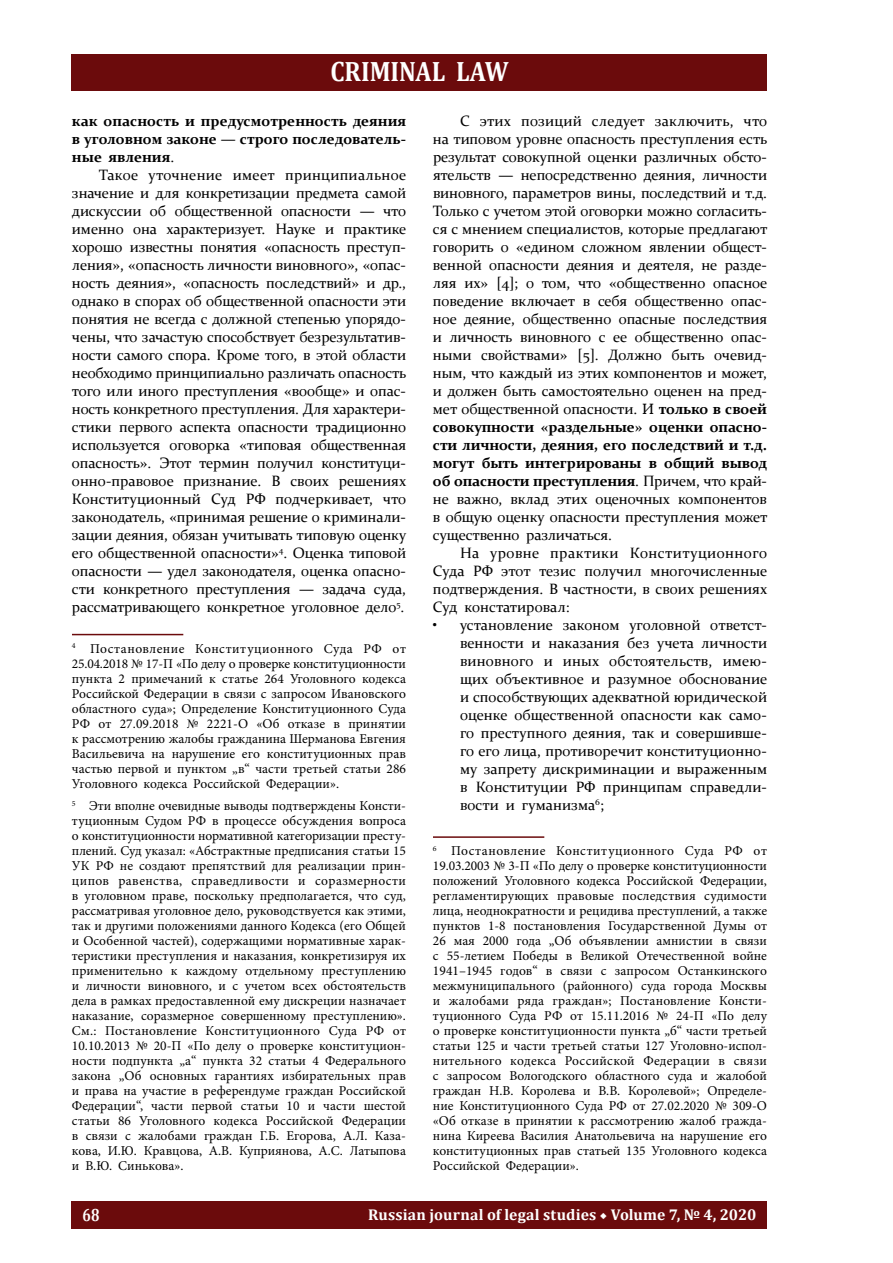
<style>
.page{position:relative;width:893px;height:1263px;background:#fff}
.page>*{position:absolute;margin:0;border:0;box-sizing:border-box;transform-origin:0 0}
.t1{font:700 28.2px "Cambria";color:#fff;scale:.88 1}
.t2{font:700 17.85px "Cambria";color:#fff;scale:.8 1}
.t3{font:700 15.6px "Cambria";letter-spacing:.01em;color:#fff}
.t4{font:15px/18px "Constantia";letter-spacing:-.01em;color:#000;text-align:justify}
.t5{font:700 15px/18px "Constantia";color:#000;text-align:justify}
.t6{font:13.5px/15px "Minion Pro";color:#000;text-align:justify}
.s1{font-weight:400}
.s2{font-weight:700}
.s3{font-family:"Minion Pro";font-weight:400}
</style>
<div class="page">
<div style="left:72px;top:1202px;width:695px;height:27px;background:#6b0b0c"></div>
<div style="left:72px;top:54px;width:695px;height:36px;background:#6b0b0c"></div>
<hr style="left:72px;top:634px;width:111px;height:1px;background:#6b0b0c">
<hr style="left:433px;top:836px;width:111px;height:2px;background:#6b0b0c">
<h1 class="t1" style="left:330px;top:51px;width:204px">CRIMINAL LAW</h1>
<p class="t5" style="left:72px;top:111px;width:336px">как опасность и предусмотренность деяния в уголовном законе — строго последователь&shy;ные явления<span class="s1">.</span></p>
<p class="t4" style="left:72px;top:165px;width:336px;text-indent:27px">Такое уточнение имеет принципиальное значение и для конкретизации предмета самой дискуссии об общественной опасности — что именно она характеризует. Науке и практике хорошо известны понятия «опасность преступ&shy;ления», «опасность личности виновного», «опас&shy;ность деяния», «опасность последствий» и др., однако в спорах об общественной опасности эти понятия не всегда с должной степенью упорядо&shy;чены, что зачастую способствует безрезультатив&shy;ности самого спора. Кроме того, в этой области необходимо принципиально различать опасность того или иного преступления «вообще» и опас&shy;ность конкретного преступления. Для характери&shy;стики первого аспекта опасности традиционно используется оговорка «типовая общественная опасность». Этот термин получил конституци&shy;онно-правовое признание. В своих решениях Конституционный Суд РФ подчеркивает, что законодатель, «принимая решение о криминали&shy;зации деяния, обязан учитывать типовую оценку его общественной опасности»<sup>4</sup>. Оценка типовой опасности — удел законодателя, оценка опасно&shy;сти конкретного преступления — задача суда, рассматривающего конкретное уголовное дело<sup>5</sup>.</p>
<p class="t6" style="left:72px;top:641px;width:336px"><sup>4</sup> Постановление Конституционного Суда РФ от 25.04.2018 № 17-П «По делу о проверке конституционности пункта 2 примечаний к статье 264 Уголовного кодекса Российской Федерации в связи с запросом Ивановского областного суда»; Определение Конституционного Суда РФ от 27.09.2018 № 2221-О «Об отказе в принятии к рассмотрению жалобы гражданина Шерманова Евгения Васильевича на нарушение его конституционных прав частью первой и пунктом „в“ части третьей статьи 286<br>Уголовного кодекса Российской Федерации».</p>
<p class="t6" style="left:72px;top:798px;width:336px"><sup>5</sup> Эти вполне очевидные выводы подтверждены Консти&shy;туционным Судом РФ в процессе обсуждения вопроса о конституционности нормативной категоризации престу&shy;плений. Суд указал: «Абстрактные предписания статьи 15<br>УК РФ не создают препятствий для реализации прин&shy;ципов равенства, справедливости и соразмерности в уголовном праве, поскольку предполагается, что суд, рассматривая уголовное дело, руководствуется как этими, так и другими положениями данного Кодекса (его Общей и Особенной частей), содержащими нормативные харак&shy;теристики преступления и наказания, конкретизируя их применительно к каждому отдельному преступлению и личности виновного, и с учетом всех обстоятельств дела в рамках предоставленной ему дискреции назначает наказание, соразмерное совершенному преступлению».<br>См.: Постановление Конституционного Суда РФ от 10.10.2013 № 20-П «По делу о проверке конституцион&shy;ности подпункта „а“ пункта 32 статьи 4 Федерального закона „Об основных гарантиях избирательных прав и права на участие в референдуме граждан Российской Федерации“, части первой статьи 10 и части шестой статьи 86 Уголовного кодекса Российской Федерации в связи с жалобами граждан Г.Б. Егорова, А.Л. Каза&shy;кова, И.Ю. Кравцова, А.В. Куприянова, А.С. Латыпова и В.Ю. Синькова».</p>
<p class="t4" style="left:433px;top:111px;width:336px;text-indent:27px">С этих позиций следует заключить, что на типовом уровне опасность преступления есть результат совокупной оценки различных обсто&shy;ятельств — непосредственно деяния, личности виновного, параметров вины, последствий и т.д.<br>Только с учетом этой оговорки можно согласить&shy;ся с мнением специалистов, которые предлагают говорить о «едином сложном явлении общест&shy;венной опасности деяния и деятеля, не разде&shy;ляя их» [4]; о том, что «общественно опасное поведение включает в себя общественно опас&shy;ное деяние, общественно опасные последствия и личность виновного с ее общественно опас&shy;ными свойствами» [5]. Должно быть очевид&shy;ным, что каждый из этих компонентов и может, и должен быть самостоятельно оценен на пред&shy;мет общественной опасности. И <span class="s2">только в своей совокупности «раздельные» оценки опасно&shy;сти личности, деяния, его последствий и т.д. могут быть интегрированы в общий вывод об опасности преступления</span>. Причем, что край&shy;не важно, вклад этих оценочных компонентов в общую оценку опасности преступления может существенно различаться.</p>
<p class="t4" style="left:433px;top:543px;width:336px;text-indent:27px">На уровне практики Конституционного Суда РФ этот тезис получил многочисленные подтверждения. В частности, в своих решениях Суд констатировал:</p>
<p class="t4" style="left:460px;top:615px;width:309px;text-indent:-27px">• установление законом уголовной ответст&shy;венности и наказания без учета личности виновного и иных обстоятельств, имею&shy;щих объективное и разумное обоснование и способствующих адекватной юридической оценке общественной опасности как само&shy;го преступного деяния, так и совершивше&shy;го его лица, противоречит конституционно&shy;му запрету дискриминации и выраженным в Конституции РФ принципам справедли&shy;вости и гуманизма<sup>6</sup>;</p>
<p class="t6" style="left:433px;top:843px;width:336px"><sup>6</sup> Постановление Конституционного Суда РФ от 19.03.2003 № 3-П «По делу о проверке конституционности положений Уголовного кодекса Российской Федерации, регламентирующих правовые последствия судимости лица, неоднократности и рецидива преступлений, а также пунктов 1-8 постановления Государственной Думы от 26 мая 2000 года „Об объявлении амнистии в связи с 55-летием Победы в Великой Отечественной войне 1941–1945 годов“ в связи с запросом Останкинского межмуниципального (районного) суда города Москвы и жалобами ряда граждан»; Постановление Консти&shy;туционного Суда РФ от 15.11.2016 № 24-П «По делу о проверке конституционности пункта „б“ части третьей статьи 125 и части третьей статьи 127 Уголовно-испол&shy;нительного кодекса Российской Федерации в связи с запросом Вологодского областного суда и жалобой граждан Н.В. Королева и В.В. Королевой»; Определе&shy;ние Конституционного Суда РФ от 27.02.2020 № 309-О «Об отказе в принятии к рассмотрению жалоб гражда&shy;нина Киреева Василия Анатольевича на нарушение его конституционных прав статьей 135 Уголовного кодекса Российской Федерации».</p>
<h2 class="t2" style="left:83px;top:1202px;width:23px">68</h2>
<p class="t3" style="left:368px;top:1203px;width:390px">Russian journal of legal studies <span class="s3">◆</span> Volume 7, № 4, 2020</p>
</div>
